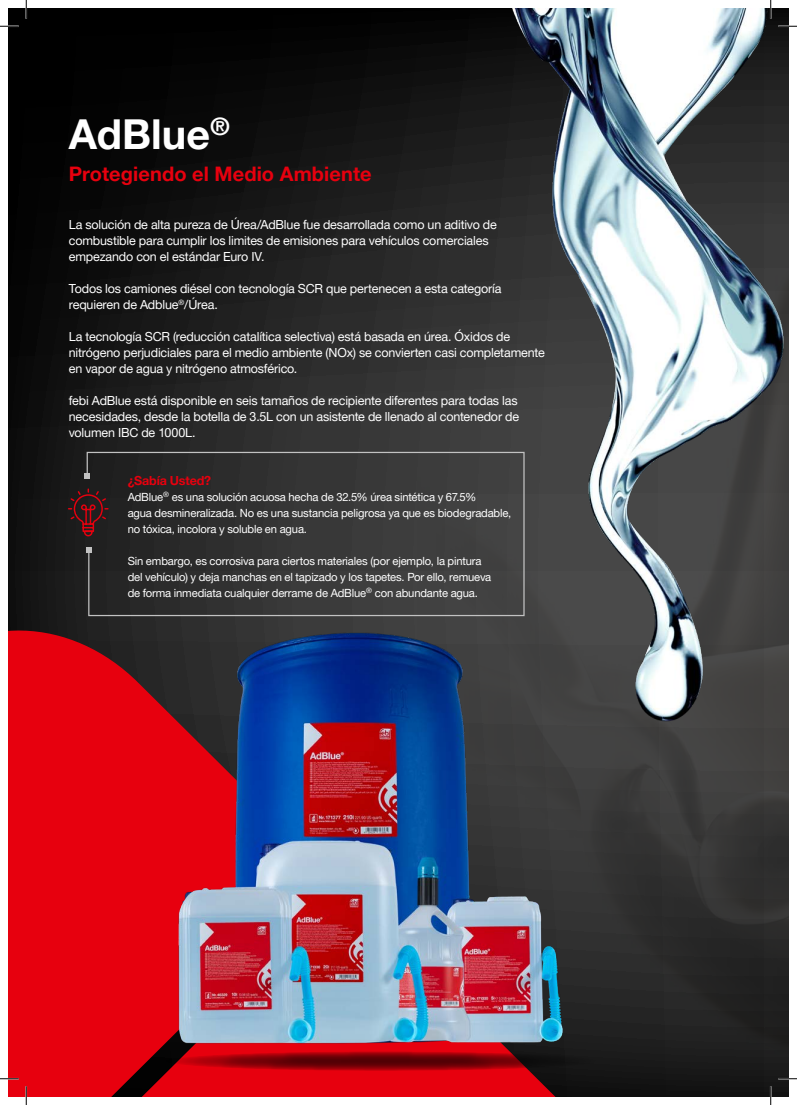
<style>
.page{position:relative;width:797px;height:1105px;background:#fff}
.page>*{position:absolute;margin:0;border:0;box-sizing:border-box;transform-origin:0 0}
.t1{font:700 41.25px "Helvetica Neue World 75";color:#fff}
.t2{font:700 20px "Helvetica Neue World 75";letter-spacing:.005em;color:#e7000e}
.t3{font:12.5px/16px "Helvetica Neue World 55 Roman";letter-spacing:-.015em;color:#fff}
.t4{font:700 12.5px "Helvetica Neue World 75";letter-spacing:-.01em;color:#e7000e}
.t5{font:11.25px/16px "Helvetica Neue World 55 Roman";letter-spacing:-.015em;color:#fff}
</style>
<div class="page">
<img style="left:9px;top:9px;width:779px;height:1087px">
<svg style="left:67px;top:488px;width:19px;height:49px"></svg>
<svg style="left:86px;top:451px;width:278px;height:160px"></svg>
<svg style="left:85px;top:474px;width:5px;height:5px"></svg>
<svg style="left:86px;top:547px;width:5px;height:5px"></svg>
<svg style="left:9px;top:611px;width:131px;height:485px;fill:#e7000e"></svg>
<svg style="left:35px;top:891px;width:627px;height:205px;fill:#e7000e"></svg>
<img style="left:364px;top:9px;width:424px;height:800px">
<svg style="left:166px;top:1051px;width:430px;height:20px"></svg>
<img style="left:140px;top:608px;width:464px;height:440px">
<img style="left:651px;top:542px;width:137px;height:538px">
<svg style="left:0;top:25px;width:19px;height:2px"></svg>
<svg style="left:778px;top:25px;width:19px;height:2px"></svg>
<svg style="left:0;top:1078px;width:19px;height:1px"></svg>
<svg style="left:778px;top:1078px;width:19px;height:1px"></svg>
<svg style="left:25px;top:0;width:2px;height:19px"></svg>
<svg style="left:25px;top:1086px;width:2px;height:19px"></svg>
<svg style="left:770px;top:0;width:1px;height:19px"></svg>
<svg style="left:770px;top:1086px;width:1px;height:19px"></svg>
<h1 class="t1" style="left:69px;top:110px;width:162px">AdBlue<sup>®</sup></h1>
<h2 class="t2" style="left:69px;top:162px;width:304px">Protegiendo el Medio Ambiente</h2>
<p class="t3" style="left:69px;top:216px;width:429px">La solución de alta pureza de Úrea/AdBlue fue desarrollada como un aditivo de combustible para cumplir los limites de emisiones para vehículos comerciales empezando con el estándar Euro IV.</p>
<p class="t3" style="left:69px;top:280px;width:434px">Todos los camiones diésel con tecnología SCR que pertenecen a esta categoría requieren de Adblue<sup>®</sup>/Úrea.</p>
<p class="t3" style="left:69px;top:328px;width:477px">La tecnología SCR (reducción catalítica selectiva) está basada en úrea. Óxidos de nitrógeno perjudiciales para el medio ambiente (NOx) se convierten casi completamente en vapor de agua y nitrógeno atmosférico.</p>
<p class="t3" style="left:69px;top:392px;width:452px;text-align:justify">febi AdBlue está disponible en seis tamaños de recipiente diferentes para todas las necesidades, desde la botella de 3.5L con un asistente de llenado al contenedor de volumen IBC de 1000L.</p>
<p class="t4" style="left:128px;top:473px;width:85px">¿Sabía Usted?</p>
<p class="t5" style="left:128px;top:489px;width:385px">AdBlue<sup>®</sup> es una solución acuosa hecha de 32.5% úrea sintética y 67.5%<br>agua desmineralizada. No es una sustancia peligrosa ya que es biodegradable, no tóxica, incolora y soluble en agua.</p>
<p class="t5" style="left:128px;top:553px;width:365px">Sin embargo, es corrosiva para ciertos materiales (por ejemplo, la pintura del vehículo) y deja manchas en el tapizado y los tapetes. Por ello, remueva de forma inmediata cualquier derrame de AdBlue<sup>®</sup> con abundante agua.</p>
</div>
